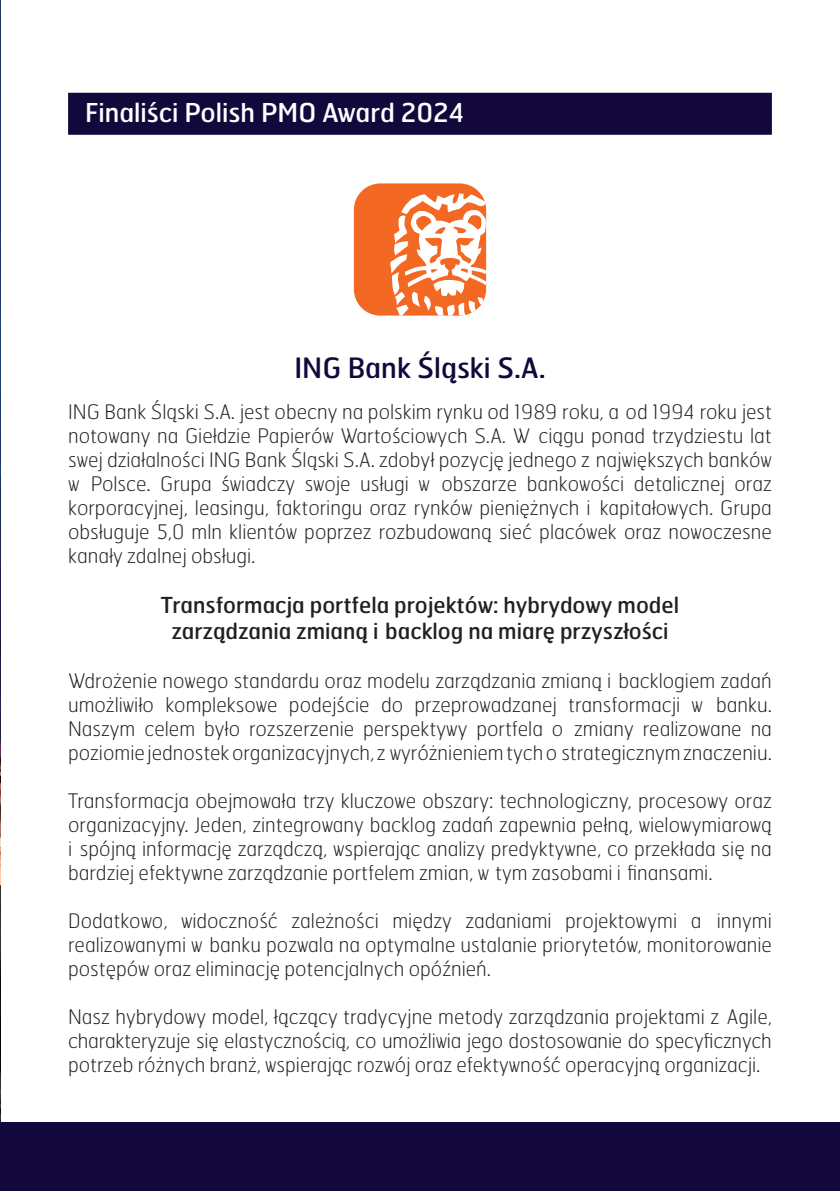
<style>
.page{position:relative;width:840px;height:1191px;background:#fff}
.page>*{position:absolute;margin:0;border:0;box-sizing:border-box;transform-origin:0 0}
.FINALIŚCI_NAZWA{font:28px "Hermes Pl";color:#13083c}
.ŚRÓD{font:26px "Hermes Pl";color:#fff}
.FINALIŚCI_PROJEKT{font:22px/26.4px "Hermes Pl";color:#231f20;text-align:center}
.FINALIŚCI_OPIS{font:100 20px/24px "Hermes Pl";color:#231f20;text-align:justify}
</style>
<div class="page">
<div style="left:68px;top:93px;width:703px;height:42px;background:#13083c"></div>
<div style="left:353px;top:183px;width:133px;height:132px;background:#f36823;border-radius:26px"></div>
<svg style="left:390px;top:193px;width:96px;height:122px"></svg>
<img style="left:0;top:0;width:1px;height:1123px">
<div style="left:0;top:1123px;width:839px;height:68px;background:#13083c"></div>
<p class="ŚRÓD" style="left:85px;top:96px;width:380px">Finaliści Polish PMO Award 2024</p>
<p class="FINALIŚCI_NAZWA" style="left:294px;top:349px;width:253px">ING Bank Śląski S.A.</p>
<p class="FINALIŚCI_OPIS" style="left:68px;top:399px;width:705px">ING Bank Śląski S.A. jest obecny na polskim rynku od 1989 roku, a od 1994 roku jest notowany na Giełdzie Papierów Wartościowych S.A. W ciągu ponad trzydziestu lat swej działalności ING Bank Śląski S.A. zdobył pozycję jednego z największych banków w Polsce. Grupa świadczy swoje usługi w obszarze bankowości detalicznej oraz korporacyjnej, leasingu, faktoringu oraz rynków pieniężnych i kapitałowych. Grupa obsługuje 5,0 mln klientów poprzez rozbudowaną sieć placówek oraz nowoczesne kanały zdalnej obsługi.</p>
<p class="FINALIŚCI_PROJEKT" style="left:161px;top:591px;width:519px">Transformacja portfela projektów: hybrydowy model zarządzania zmianą i backlog na miarę przyszłości</p>
<p class="FINALIŚCI_OPIS" style="left:68px;top:667px;width:705px">Wdrożenie nowego standardu oraz modelu zarządzania zmianą i backlogiem zadań umożliwiło kompleksowe podejście do przeprowadzanej transformacji w banku.<br>Naszym celem było rozszerzenie perspektywy portfela o zmiany realizowane na poziomie jednostek organizacyjnych, z wyróżnieniem tych o strategicznym znaczeniu.</p>
<p class="FINALIŚCI_OPIS" style="left:68px;top:787px;width:705px">Transformacja obejmowała trzy kluczowe obszary: technologiczny, procesowy oraz organizacyjny. Jeden, zintegrowany backlog zadań zapewnia pełną, wielowymiarową i spójną informację zarządczą, wspierając analizy predyktywne, co przekłada się na bardziej efektywne zarządzanie portfelem zmian, w tym zasobami i finansami.</p>
<p class="FINALIŚCI_OPIS" style="left:68px;top:907px;width:705px">Dodatkowo, widoczność zależności między zadaniami projektowymi a innymi realizowanymi w banku pozwala na optymalne ustalanie priorytetów, monitorowanie postępów oraz eliminację potencjalnych opóźnień.</p>
<p class="FINALIŚCI_OPIS" style="left:68px;top:1003px;width:705px">Nasz hybrydowy model, łączący tradycyjne metody zarządzania projektami z Agile, charakteryzuje się elastycznością, co umożliwia jego dostosowanie do specyficznych potrzeb różnych branż, wspierając rozwój oraz efektywność operacyjną organizacji.</p>
</div>
